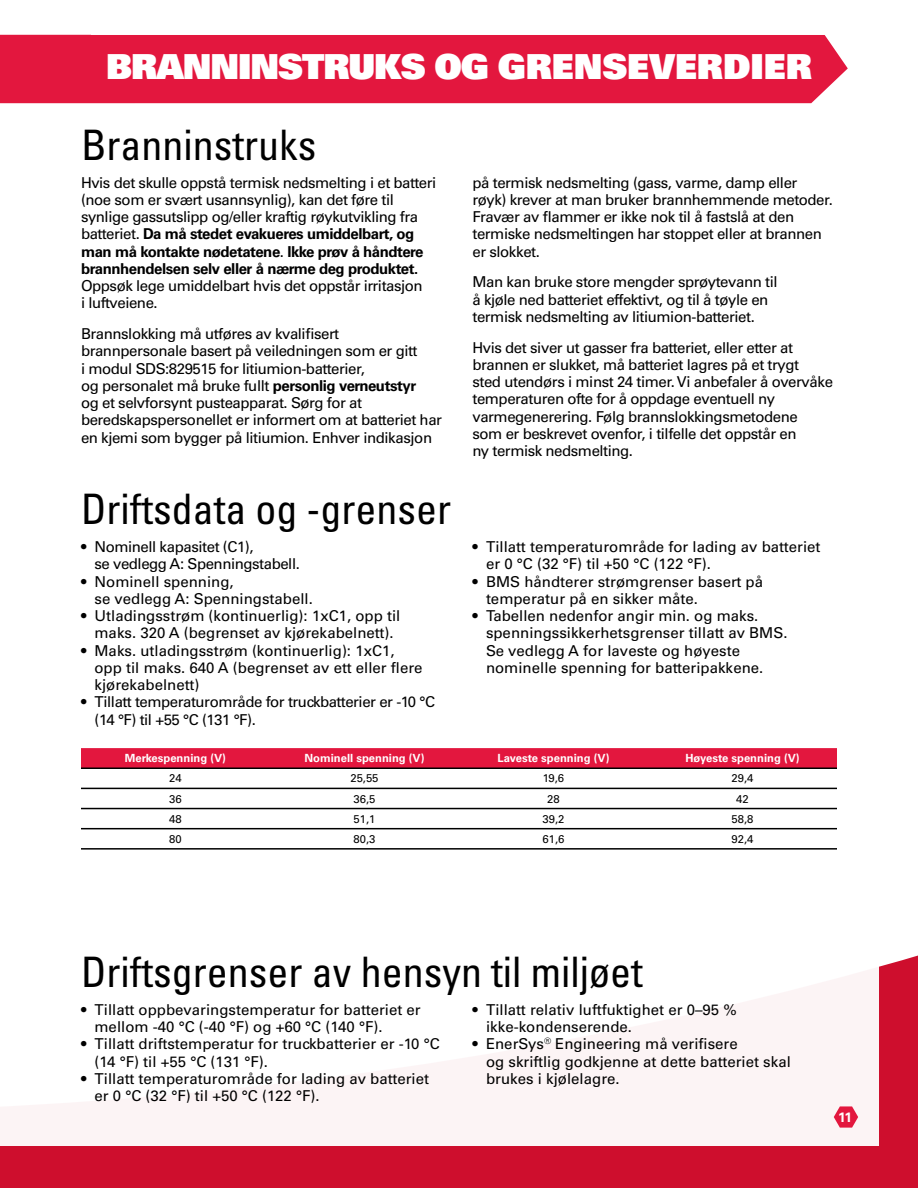
<style>
.page{position:relative;width:918px;height:1188px;background:#fff}
.page>*{position:absolute;margin:0;border:0;box-sizing:border-box;transform-origin:0 0}
.Labels{font:condensed 42px "Univers LT Std";color:#000}
.t1{font:34.5px "Univers LT Std X Black";letter-spacing:-.03em;color:#fff}
.Labels-2{font:15px/17.2px "Univers LT Std";letter-spacing:-.03em;color:#000}
.Labels-3{font:15px/17.2px "Univers LT Std";color:#000}
.t2{font:700 13.5px "Univers LT Std";color:#fff}
.Labels-4{font:700 11.25px "Univers LT Std";color:#fff}
.Labels-5{font:11.25px "Univers LT Std";color:#000}
.s1{font-weight:700}
</style>
<div class="page">
<div style="left:0;top:955px;width:918px;height:233px;background:#ce0e2d"></div>
<div style="left:0;top:857px;width:879px;height:289px;background:#fff"></div>
<div style="left:135px;top:35px;width:713px;height:68px;background:#e3173e"></div>
<div style="left:0;top:35px;width:135px;height:68px;background:#e3173e"></div>
<svg style="left:81px;top:748px;width:756px;height:20px;background:#dd173d"></svg>
<hr style="left:81px;top:768px;width:189px;height:1px;background:#000">
<hr style="left:270px;top:768px;width:189px;height:1px;background:#000">
<hr style="left:459px;top:768px;width:189px;height:1px;background:#000">
<hr style="left:648px;top:768px;width:189px;height:1px;background:#000">
<hr style="left:81px;top:788px;width:189px;height:1px;background:#000">
<hr style="left:270px;top:788px;width:189px;height:1px;background:#000">
<hr style="left:459px;top:788px;width:189px;height:1px;background:#000">
<hr style="left:648px;top:788px;width:189px;height:1px;background:#000">
<hr style="left:81px;top:808px;width:189px;height:1px;background:#000">
<hr style="left:270px;top:808px;width:189px;height:1px;background:#000">
<hr style="left:459px;top:808px;width:189px;height:1px;background:#000">
<hr style="left:648px;top:808px;width:189px;height:1px;background:#000">
<hr style="left:81px;top:828px;width:189px;height:1px;background:#000">
<hr style="left:270px;top:828px;width:189px;height:1px;background:#000">
<hr style="left:459px;top:828px;width:189px;height:1px;background:#000">
<hr style="left:648px;top:828px;width:189px;height:1px;background:#000">
<hr style="left:81px;top:848px;width:189px;height:2px;background:#000">
<hr style="left:270px;top:848px;width:189px;height:2px;background:#000">
<hr style="left:459px;top:848px;width:189px;height:2px;background:#000">
<hr style="left:648px;top:848px;width:189px;height:2px;background:#000">
<svg style="left:834px;top:1106px;width:24px;height:22px"></svg>
<p class="t1" style="left:106px;top:43px;width:707px">BRANNINSTRUKS OG GRENSEVERDIER</p>
<p class="Labels" style="left:81px;top:118px;width:237px">Branninstruks</p>
<p class="Labels-2" style="left:81px;top:174px;width:357px">Hvis det skulle oppstå termisk nedsmelting i et batteri (noe som er svært usannsynlig), kan det føre til synlige gassutslipp og/eller kraftig røykutvikling fra batteriet. <span class="s1">Da må stedet evakueres umiddelbart, og man må kontakte nødetatene</span>. <span class="s1">Ikke prøv å håndtere brannhendelsen selv eller å nærme deg produktet.<br></span>Oppsøk lege umiddelbart hvis det oppstår irritasjon<br>i luftveiene.</p>
<p class="Labels-2" style="left:81px;top:325px;width:363px">Brannslokking må utføres av kvalifisert brannpersonale basert på veiledningen som er gitt<br>i modul SDS:829515 for litiumion-batterier,<br>og personalet må bruke fullt <span class="s1">personlig verneutstyr<br></span>og et selvforsynt pusteapparat. Sørg for at beredskapspersonellet er informert om at batteriet har en kjemi som bygger på litiumion. Enhver indikasjon</p>
<p class="Labels" style="left:81px;top:483px;width:372px">Driftsdata og -grenser</p>
<p class="Labels-2" style="left:94px;top:538px;width:207px;text-indent:-14px">• Nominell kapasitet (C1),<br>se vedlegg A: Spenningstabell.</p>
<p class="Labels-3" style="left:94px;top:573px;width:220px;text-indent:-14px">• Nominell spenning,<br>se vedlegg A: Spenningstabell.</p>
<p class="Labels-3" style="left:81px;top:607px;width:321px;text-align:center">• Utladingsstrøm (kontinuerlig): 1xC1, opp til maks. 320 A (begrenset av kjørekabelnett).</p>
<p class="Labels-3" style="left:94px;top:642px;width:330px;text-indent:-14px">• Maks. utladingsstrøm (kontinuerlig): 1xC1, opp til maks. 640 A (begrenset av ett eller flere kjørekabelnett)</p>
<p class="Labels-2" style="left:94px;top:693px;width:342px;text-indent:-14px">• Tillatt temperaturområde for truckbatterier er -10 °C (14 °F) til +55 °C (131 °F).</p>
<p class="Labels-2" style="left:472px;top:174px;width:362px">på termisk nedsmelting (gass, varme, damp eller røyk) krever at man bruker brannhemmende metoder.<br>Fravær av flammer er ikke nok til å fastslå at den termiske nedsmeltingen har stoppet eller at brannen er slokket.</p>
<p class="Labels-2" style="left:472px;top:273px;width:307px">Man kan bruke store mengder sprøytevann til å kjøle ned batteriet effektivt, og til å tøyle en termisk nedsmelting av litiumion-batteriet.</p>
<p class="Labels-2" style="left:472px;top:339px;width:362px">Hvis det siver ut gasser fra batteriet, eller etter at brannen er slukket, må batteriet lagres på et trygt<br>sted utendørs i minst 24 timer. Vi anbefaler å overvåke temperaturen ofte for å oppdage eventuell ny varmegenerering. Følg brannslokkingsmetodene<br>som er beskrevet ovenfor, i tilfelle det oppstår en<br>ny termisk nedsmelting.</p>
<p class="Labels-3" style="left:486px;top:538px;width:336px;text-indent:-14px">• Tillatt temperaturområde for lading av batteriet er 0 °C (32 °F) til +50 °C (122 °F).</p>
<p class="Labels-3" style="left:486px;top:573px;width:279px;text-indent:-14px">• BMS håndterer strømgrenser basert på temperatur på en sikker måte.</p>
<p class="Labels-3" style="left:486px;top:607px;width:303px;text-indent:-14px">• Tabellen nedenfor angir min. og maks. spenningssikkerhetsgrenser tillatt av BMS.<br>Se vedlegg A for laveste og høyeste nominelle spenning for batteripakkene.</p>
<p class="Labels-4" style="left:125px;top:752px;width:103px">Merkespenning (V)</p>
<p class="Labels-4" style="left:304px;top:752px;width:122px">Nominell spenning (V)</p>
<p class="Labels-4" style="left:498px;top:752px;width:113px">Laveste spenning (V)</p>
<p class="Labels-4" style="left:685px;top:752px;width:116px">Høyeste spenning (V)</p>
<p class="Labels-5" style="left:169px;top:772px;width:14px">24</p>
<p class="Labels-5" style="left:350px;top:772px;width:30px">25,55</p>
<p class="Labels-5" style="left:543px;top:772px;width:23px">19,6</p>
<p class="Labels-5" style="left:732px;top:772px;width:23px">29,4</p>
<p class="Labels-5" style="left:169px;top:792px;width:14px">36</p>
<p class="Labels-5" style="left:354px;top:792px;width:23px">36,5</p>
<p class="Labels-5" style="left:547px;top:792px;width:14px">28</p>
<p class="Labels-5" style="left:736px;top:792px;width:14px">42</p>
<p class="Labels-5" style="left:169px;top:812px;width:14px">48</p>
<p class="Labels-5" style="left:354px;top:812px;width:23px">51,1</p>
<p class="Labels-5" style="left:543px;top:812px;width:23px">39,2</p>
<p class="Labels-5" style="left:732px;top:812px;width:23px">58,8</p>
<p class="Labels-5" style="left:169px;top:832px;width:14px">80</p>
<p class="Labels-5" style="left:354px;top:832px;width:23px">80,3</p>
<p class="Labels-5" style="left:543px;top:832px;width:23px">61,6</p>
<p class="Labels-5" style="left:732px;top:832px;width:23px">92,4</p>
<p class="Labels" style="left:81px;top:946px;width:563px">Driftsgrenser av hensyn til miljøet</p>
<p class="Labels-3" style="left:94px;top:1001px;width:328px;text-indent:-14px">• Tillatt oppbevaringstemperatur for batteriet er mellom -40 °C (-40 °F) og +60 °C (140 °F).</p>
<p class="Labels-3" style="left:94px;top:1036px;width:347px;text-indent:-14px">• Tillatt driftstemperatur for truckbatterier er -10 °C (14 °F) til +55 °C (131 °F).</p>
<p class="Labels-3" style="left:94px;top:1070px;width:336px;text-indent:-14px">• Tillatt temperaturområde for lading av batteriet er 0 °C (32 °F) til +50 °C (122 °F).</p>
<p class="Labels-3" style="left:486px;top:1001px;width:252px;text-indent:-14px">• Tillatt relativ luftfuktighet er 0–95 % ikke-kondenserende.</p>
<p class="Labels-3" style="left:486px;top:1036px;width:307px;text-indent:-14px">• EnerSys<sup>®</sup> Engineering må verifisere<br>og skriftlig godkjenne at dette batteriet skal brukes i kjølelagre.</p>
<p class="t2" style="left:838px;top:1109px;width:15px">11</p>
</div>
